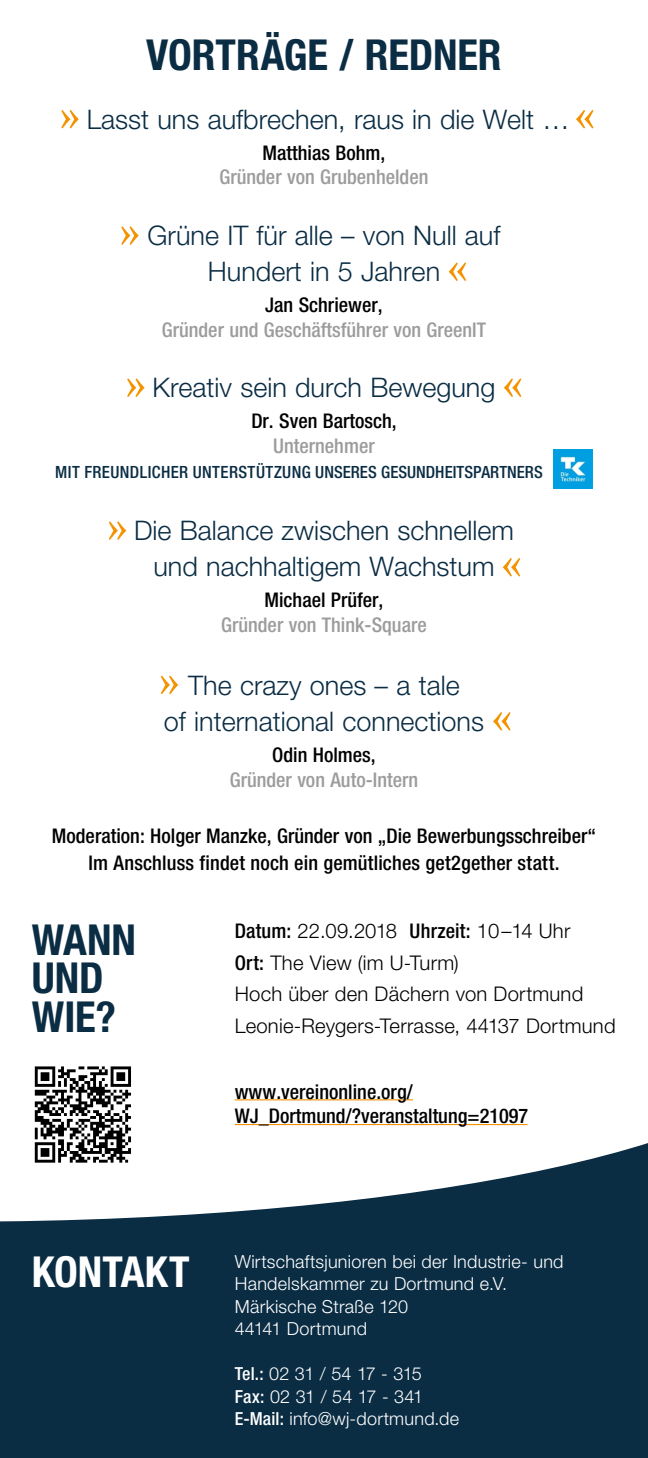
<style>
.page{position:relative;width:648px;height:1458px;background:#fff}
.page>*{position:absolute;margin:0;border:0;box-sizing:border-box;transform-origin:0 0}
.t1{font:700 condensed 42.75px/38.2px "Helvetica Neue LT Pro";letter-spacing:-.005em;color:#0b2d44}
.t2{font:700 condensed 42.75px "Helvetica Neue LT Pro";color:#fff}
.t3{font:300 27px/36px "Helvetica Neue LT Pro";color:#0b2d44;text-align:center}
.t4{font:500 condensed 20.25px/27px "Helvetica Neue LT Pro";color:#000;text-align:center}
.t5{font:300 20.25px/31.5px "Helvetica Neue LT Pro";letter-spacing:.01em;color:#000}
.t6{font:500 condensed 20.25px "Helvetica Neue LT Pro";color:#9c9c9d}
.t7{font:300 18px/22.5px "Helvetica Neue LT Pro";letter-spacing:.015em;color:#fff}
.t8{font:500 condensed 16.88px "Helvetica Neue LT Pro";letter-spacing:.02em;color:#0b2d44}
.s1{font-weight:500;font-stretch:condensed}
</style>
<div class="page">
<div style="left:0;top:1095px;width:648px;height:363px;background:#0b2d44"></div>
<svg style="left:0;top:1095px;width:648px;height:127px;fill:#fff"></svg>
<img style="left:553px;top:450px;width:40px;height:39px">
<svg style="left:576px;top:110px;width:18px;height:19px"></svg>
<svg style="left:449px;top:262px;width:17px;height:19px"></svg>
<svg style="left:504px;top:378px;width:17px;height:19px"></svg>
<svg style="left:503px;top:558px;width:17px;height:19px"></svg>
<svg style="left:493px;top:712px;width:18px;height:19px"></svg>
<svg style="left:61px;top:110px;width:18px;height:19px"></svg>
<svg style="left:121px;top:226px;width:18px;height:19px"></svg>
<svg style="left:127px;top:378px;width:18px;height:19px"></svg>
<svg style="left:109px;top:521px;width:17px;height:19px"></svg>
<svg style="left:161px;top:676px;width:17px;height:18px"></svg>
<hr style="left:235px;top:1099px;width:178px;height:1px;background:#f39300">
<hr style="left:235px;top:1124px;width:292px;height:1px;background:#f39300">
<div style="left:32px;top:1064px;width:102px;height:102px;background:#fff"></div>
<svg style="left:35px;top:1066px;width:96px;height:97px"></svg>
<h1 class="t1" style="left:146px;top:36px;width:357px">VORTRÄGE / REDNER</h1>
<h2 class="t3" style="left:87px;top:100px;width:484px">Lasst uns aufbrechen, raus in die Welt …</h2>
<p class="t4" style="left:263px;top:139px;width:124px">Matthias Bohm,</p>
<p class="t6" style="left:220px;top:165px;width:210px">Gründer von Grubenhelden</p>
<h2 class="t3" style="left:148px;top:217px;width:354px">Grüne IT für alle – von Null auf<br>Hundert in 5 Jahren</h2>
<p class="t4" style="left:265px;top:291px;width:119px">Jan Schriewer,</p>
<p class="t6" style="left:162px;top:317px;width:326px">Gründer und Geschäftsführer von GreenIT</p>
<h2 class="t3" style="left:153px;top:369px;width:344px">Kreativ sein durch Bewegung</h2>
<p class="t4" style="left:251px;top:407px;width:147px">Dr. Sven Bartosch,</p>
<p class="t6" style="left:273px;top:434px;width:103px">Unternehmer</p>
<p class="t8" style="left:55px;top:462px;width:489px">MIT FREUNDLICHER UNTERSTÜTZUNG UNSERES GESUNDHEITSPARTNERS</p>
<h2 class="t3" style="left:134px;top:512px;width:381px">Die Balance zwischen schnellem und nachhaltigem Wachstum</h2>
<p class="t4" style="left:265px;top:587px;width:120px">Michael Prüfer,</p>
<p class="t6" style="left:221px;top:613px;width:207px">Gründer von Think-Square</p>
<h2 class="t3" style="left:164px;top:667px;width:322px">The crazy ones – a tale<br>of international connections</h2>
<p class="t4" style="left:272px;top:741px;width:105px">Odin Holmes,</p>
<p class="t6" style="left:230px;top:767px;width:190px">Gründer von Auto-Intern</p>
<p class="t4" style="left:52px;top:822px;width:546px">Moderation: Holger Manzke, Gründer von „Die Bewerbungsschreiber“<br>Im Anschluss findet noch ein gemütliches get2gether statt.</p>
<h1 class="t1" style="left:32px;top:921px;width:106px">WANN<br>UND<br>WIE?</h1>
<p class="t5" style="left:235px;top:915px;width:382px"><span class="s1">Datum:</span> 22.09.2018 <span class="s1">Uhrzeit:</span> 10–14 Uhr<br><span class="s1">Ort:</span> The View (im U-Turm)<br>Hoch über den Dächern von Dortmund Leonie-Reygers-Terrasse, 44137 Dortmund</p>
<p class="t4" style="left:235px;top:1079px;width:295px;line-height:24.8px;text-align:left">www.vereinonline.org/<br>WJ_Dortmund/?veranstaltung=21097</p>
<h1 class="t2" style="left:32px;top:1247px;width:159px">KONTAKT</h1>
<p class="t7" style="left:235px;top:1250px;width:330px">Wirtschaftsjunioren bei der Industrie- und<br>Handelskammer zu Dortmund e.V.<br>Märkische Straße 120<br>44141 Dortmund</p>
<p class="t7" style="left:235px;top:1362px;width:226px"><span class="s1">Tel.:</span> 02 31 / 54 17 - 315<br><span class="s1">Fax:</span> 02 31 / 54 17 - 341<br><span class="s1">E-Mail:</span> info@wj-dortmund.de</p>
</div>
